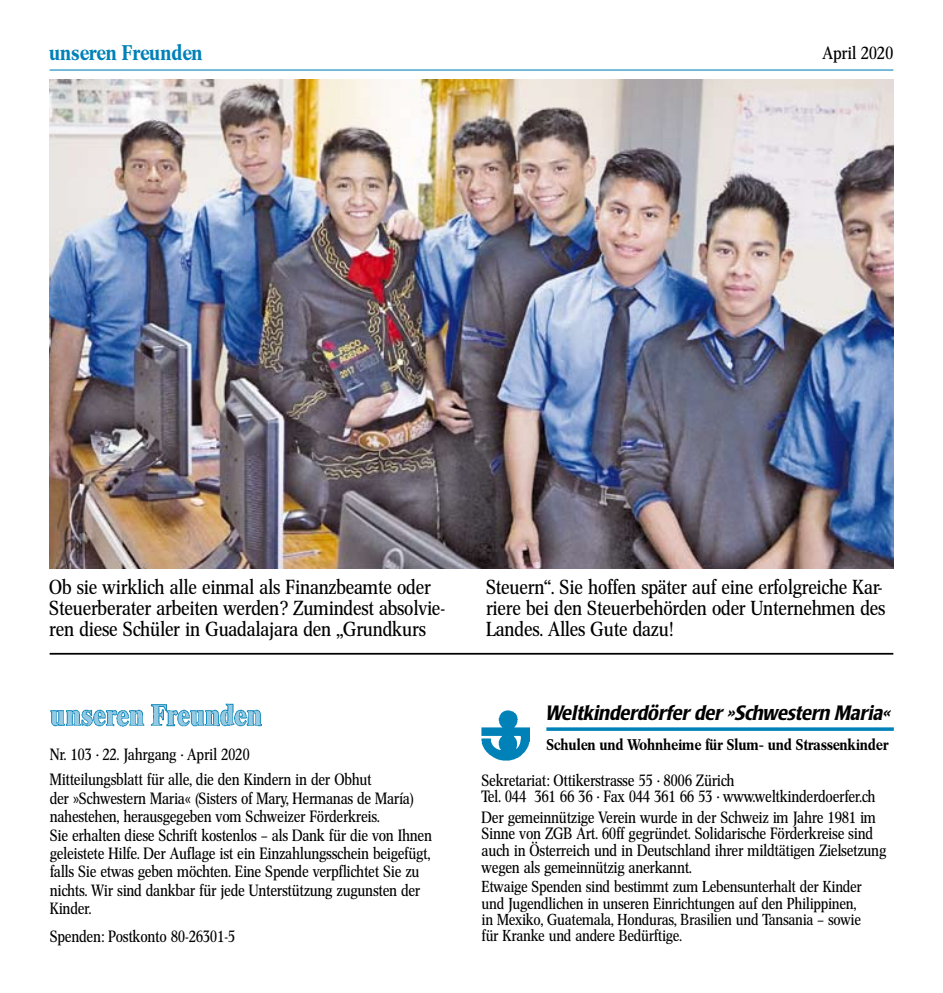
<style>
.page{position:relative;width:943px;height:993px;background:#fff}
.page>*{position:absolute;margin:0;border:0;box-sizing:border-box;transform-origin:0 0}
.t1{font:21px "Cnn Med";color:#0081b8}
.t2{font:italic 20.65px "Pol Con Med";letter-spacing:.01em;color:#000}
.t3{font:20.12px/21px "Cnn Reg";color:#000}
.t4{font:17.5px "Cnn Reg";color:#000;scale:1.05 1}
.t5{font:16.1px/18.4px "Cnn Reg";color:#000}
.t6{font:15.75px/16.3px "Cnn Reg";color:#000}
.t7{font:15.4px "Cnn Med";color:#000}
</style>
<div class="page">
<hr style="left:50px;top:652px;width:843px;height:2px;background:#000">
<img style="left:50px;top:79px;width:843px;height:489px">
<hr style="left:50px;top:69px;width:843px;height:1px;background:#0081b8">
<img style="left:50px;top:703px;width:212px;height:23px">
<hr style="left:546px;top:727px;width:347px;height:3px;background:#0081b8">
<img style="left:482px;top:710px;width:47px;height:50px">
<h1 class="t1" style="left:50px;top:40px;width:155px">unseren Freunden</h1>
<p class="t4" style="left:822px;top:43px;width:69px">April 2020</p>
<p class="t3" style="left:50px;top:576px;width:397px">Ob sie wirklich alle einmal als Finanzbeamte oder<br>Steuerberater arbeiten werden? Zumindest absolvie&shy;ren diese Schüler in Guadalajara den „Grundkurs</p>
<p class="t3" style="left:486px;top:576px;width:400px">Steuern“. Sie hoffen später auf eine erfolgreiche Kar&shy;riere bei den Steuerbehörden oder Unternehmen des<br>Landes. Alles Gute dazu!</p>
<p class="t5" style="left:50px;top:740px;width:323px;line-height:25.9px">Nr. 103 · 22. Jahrgang · April 2020<br>Mitteilungsblatt für alle, die den Kindern in der Obhut</p>
<p class="t5" style="left:50px;top:788px;width:383px">der »Schwestern Maria« (Sisters of Mary, Hermanas de María) nahestehen, herausgegeben vom Schweizer Förderkreis.<br>Sie erhalten diese Schrift kostenlos – als Dank für die von Ihnen geleistete Hilfe. Der Auflage ist ein Einzahlungsschein beigefügt, falls Sie etwas geben möchten. Eine Spende verpflichtet Sie zu nichts. Wir sind dankbar für jede Unterstützung zugunsten der Kinder.</p>
<p class="t5" style="left:50px;top:927px;width:187px">Spenden: Postkonto 80-26301-5</p>
<p class="t2" style="left:546px;top:700px;width:349px">Weltkinderdörferder»Schwestern Maria«</p>
<p class="t7" style="left:546px;top:735px;width:343px">Schulen und Wohnheime für Slum- und Strassenkinder</p>
<p class="t5" style="left:482px;top:771px;width:395px;line-height:16.6px">Sekretariat: Ottikerstrasse 55 · 8006 Zürich<br>Tel. 044 361 66 36 · Fax 044 361 66 53 · www.weltkinderdoerfer.ch</p>
<p class="t5" style="left:482px;top:808px;width:406px;line-height:16.6px">Der gemeinnützige Verein wurde in der Schweiz im Jahre 1981 im Sinne von ZGB Art. 60ff gegründet. Solidarische Förderkreise sind auch in Österreich und in Deutschland ihrer mildtätigen Zielsetzung wegen als gemeinnützig anerkannt.</p>
<p class="t6" style="left:482px;top:878px;width:381px">Etwaige Spenden sind bestimmt zum Lebensunterhalt der Kinder und Jugendlichen in unseren Einrichtungen auf den Philippinen, in Mexiko, Guatemala, Honduras, Brasilien und Tansania – sowie für Kranke und andere Bedürftige.</p>
</div>
